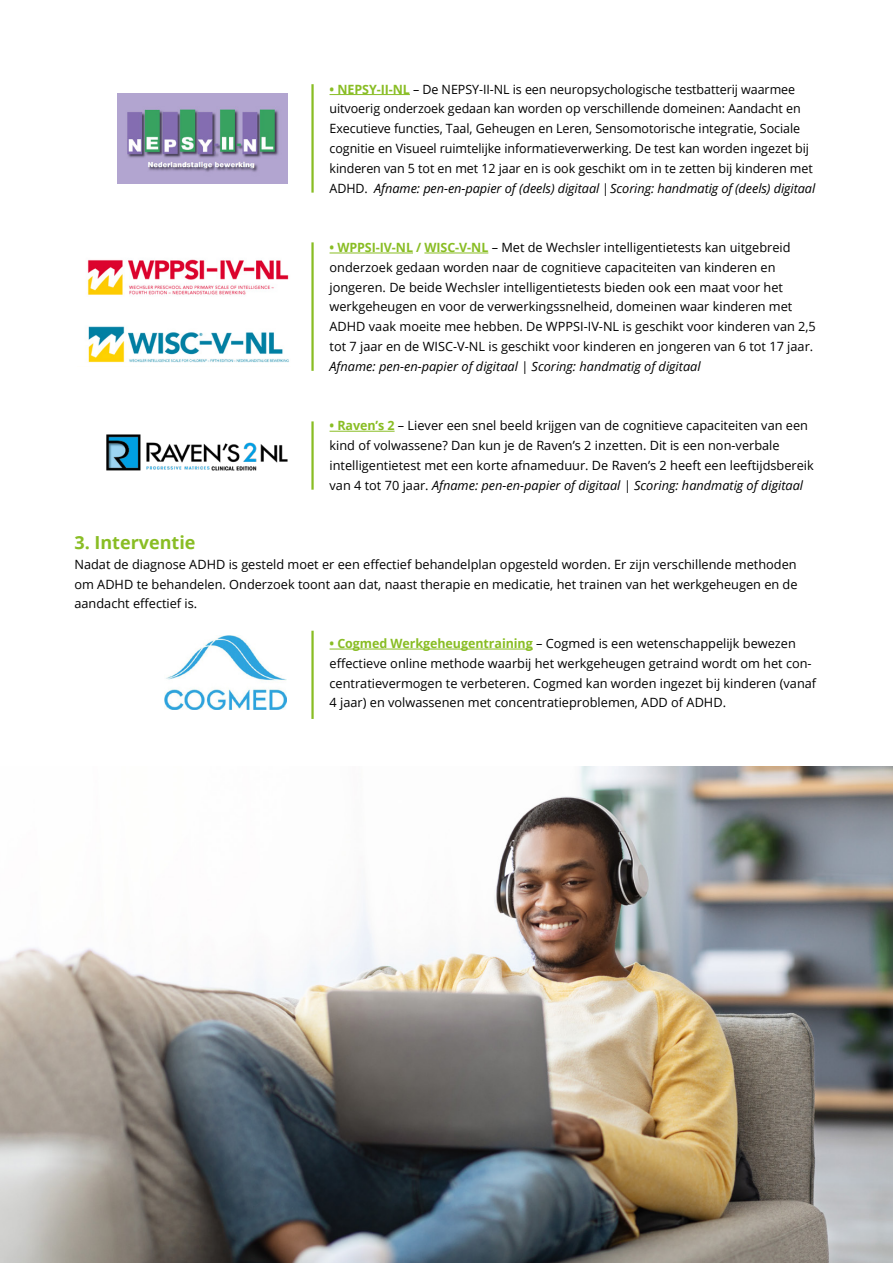
<style>
.page{position:relative;width:893px;height:1263px;background:#fff}
.page>*{position:absolute;margin:0;border:0;box-sizing:border-box;transform-origin:0 0}
.t1{font:700 18px "Open Sans";color:#89bd24}
.t2{font:12.75px/19.8px "Open Sans";color:#000}
.t3{font:italic 12.75px "Open Sans";color:#000}
.s1{font-weight:700;color:#89bd24}
.s2{font-style:italic}
</style>
<div class="page">
<img style="left:0;top:767px;width:893px;height:496px">
<hr style="left:330px;top:94px;width:80px;height:1px;background:#89bd24">
<hr style="left:330px;top:253px;width:83px;height:1px;background:#89bd24">
<hr style="left:424px;top:253px;width:64px;height:1px;background:#89bd24">
<hr style="left:330px;top:431px;width:65px;height:1px;background:#89bd24">
<hr style="left:330px;top:649px;width:203px;height:1px;background:#89bd24">
<hr style="left:311px;top:84px;width:3px;height:109px;background:#89bd24">
<hr style="left:311px;top:242px;width:3px;height:129px;background:#89bd24">
<hr style="left:311px;top:421px;width:3px;height:69px;background:#89bd24">
<hr style="left:311px;top:631px;width:3px;height:88px;background:#89bd24">
<img style="left:87px;top:259px;width:202px;height:36px">
<img style="left:88px;top:326px;width:201px;height:37px">
<img style="left:106px;top:435px;width:182px;height:36px">
<img style="left:165px;top:635px;width:121px;height:74px">
<img style="left:117px;top:94px;width:170px;height:89px">
<p class="t2" style="left:330px;top:79px;width:487px"><span class="s1">• NEPSY-II-NL</span> – De NEPSY-II-NL is een neuropsychologische testbatterij waarmee uitvoerig onderzoek gedaan kan worden op verschillende domeinen: Aandacht en Executieve functies, Taal, Geheugen en Leren, Sensomotorische integratie, Sociale cognitie en Visueel ruimtelijke informatieverwerking. De test kan worden ingezet bij kinderen van 5 tot en met 12 jaar en is ook geschikt om in te zetten bij kinderen met ADHD. <span class="s2">Afname: pen-en-papier of (deels) digitaal | Scoring: handmatig of (deels) digitaal</span></p>
<p class="t2" style="left:330px;top:237px;width:488px"><span class="s1">• WPPSI-IV-NL / WISC-V-NL</span> – Met de Wechsler intelligentietests kan uitgebreid onderzoek gedaan worden naar de cognitieve capaciteiten van kinderen en jongeren. De beide Wechsler intelligentietests bieden ook een maat voor het werkgeheugen en voor de verwerkingssnelheid, domeinen waar kinderen met ADHD vaak moeite mee hebben. De WPPSI-IV-NL is geschikt voor kinderen van 2,5 tot 7 jaar en de WISC-V-NL is geschikt voor kinderen en jongeren van 6 tot 17 jaar.</p>
<p class="t3" style="left:330px;top:357px;width:373px">Afname: pen-en-papier of digitaal | Scoring: handmatig of digitaal</p>
<p class="t2" style="left:330px;top:415px;width:486px"><span class="s1">• Raven’s 2</span> – Liever een snel beeld krijgen van de cognitieve capaciteiten van een kind of volwassene? Dan kun je de Raven’s 2 inzetten. Dit is een non-verbale intelligentietest met een korte afnameduur. De Raven’s 2 heeft een leeftijdsbereik van 4 tot 70 jaar. <span class="s2">Afname: pen-en-papier of digitaal | Scoring: handmatig of digitaal</span></p>
<h1 class="t1" style="left:74px;top:530px;width:123px">3. Interventie</h1>
<p class="t2" style="left:74px;top:554px;width:725px;text-align:justify">Nadat de diagnose ADHD is gesteld moet er een effectief behandelplan opgesteld worden. Er zijn verschillende methoden om ADHD te behandelen. Onderzoek toont aan dat, naast therapie en medicatie, het trainen van het werkgeheugen en de aandacht effectief is.</p>
<p class="t2" style="left:330px;top:633px;width:488px"><span class="s1">• Cogmed Werkgeheugentraining</span> – Cogmed is een wetenschappelijk bewezen effectieve online methode waarbij het werkgeheugen getraind wordt om het con&shy;centratievermogen te verbeteren. Cogmed kan worden ingezet bij kinderen (vanaf 4 jaar) en volwassenen met concentratieproblemen, ADD of ADHD.</p>
</div>
